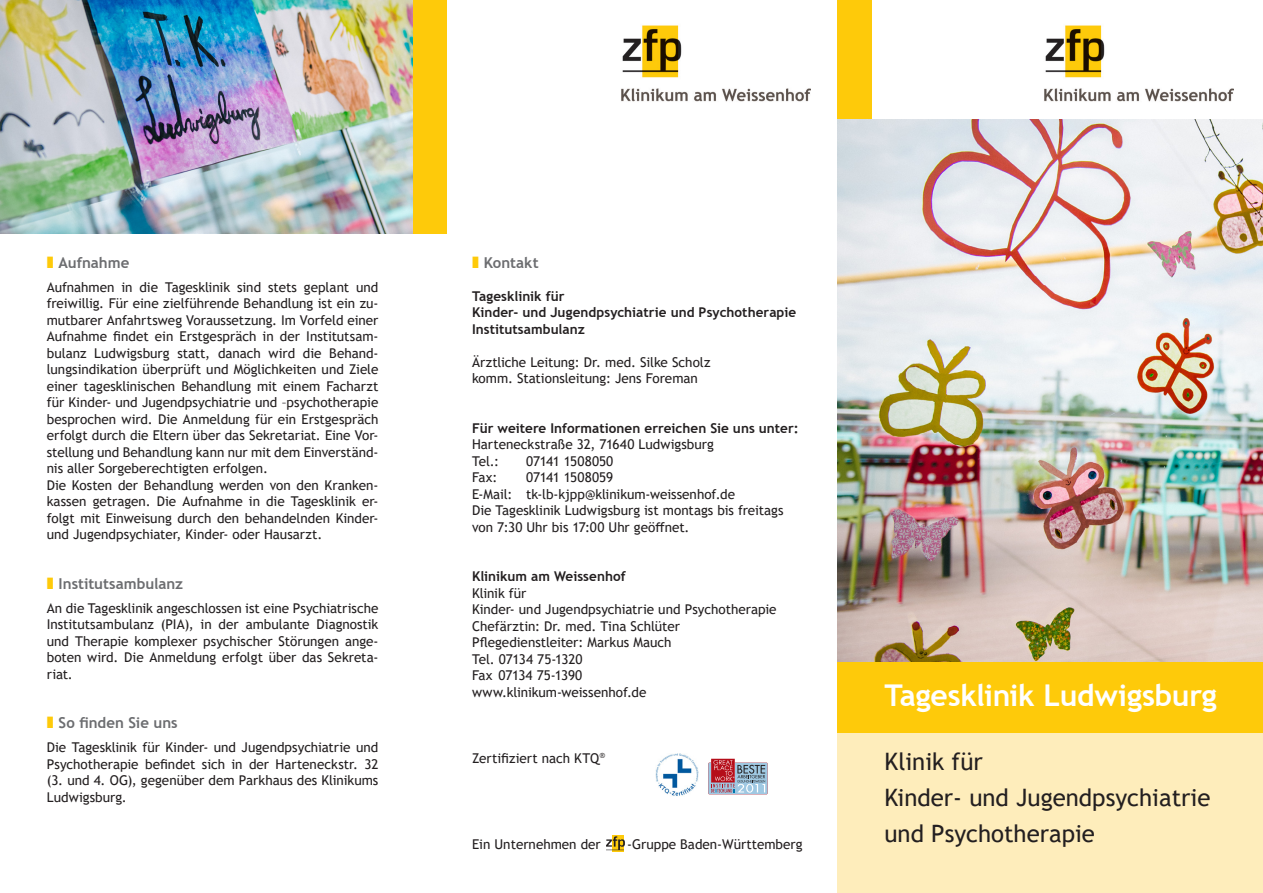
<style>
.page{position:relative;width:1263px;height:893px;background:#fff}
.page>*{position:absolute;margin:0;border:0;box-sizing:border-box;transform-origin:0 0}
._02-Head{font:700 30px "Trebuchet MS";letter-spacing:-.01em;color:#fff}
.t1{font:24px/36px "Trebuchet MS";color:#231f20}
.Body{font:700 15px "Trebuchet MS";color:#6c6d70}
.Body-2{font:13.5px/16.5px "Trebuchet MS";color:#231f20;text-align:justify}
.Body-3{font:700 13.5px "Trebuchet MS";letter-spacing:.005em;color:#231f20}
.Body_bold{font:700 13.5px "Trebuchet MS";color:#231f20}
</style>
<div class="page">
<div style="left:612px;top:835px;width:12px;height:17px;background:#d2a70e"></div>
<svg style="left:606px;top:836px;width:19px;height:14px"></svg>
<div style="left:412px;top:0;width:34px;height:234px;background:#feca0a"></div>
<img style="left:656px;top:754px;width:42px;height:42px">
<div style="left:711px;top:758px;width:23px;height:24px;background:#ecc1c4"></div>
<svg style="left:708px;top:759px;width:60px;height:35px"></svg>
<div style="left:838px;top:0;width:34px;height:119px;background:#feca0a"></div>
<img style="left:838px;top:119px;width:425px;height:543px">
<div style="left:838px;top:685px;width:425px;height:208px;background:#feedbb"></div>
<div style="left:838px;top:662px;width:425px;height:71px;background:#feca0a"></div>
<img style="left:0;top:0;width:412px;height:234px">
<img style="left:1044px;top:25px;width:189px;height:77px">
<img style="left:621px;top:25px;width:189px;height:77px">
<p class="Body" style="left:59px;top:253px;width:72px">Aufnahme</p>
<p class="Body-2" style="left:47px;top:279px;width:333px">Aufnahmen in die Tagesklinik sind stets geplant und freiwillig. Für eine zielführende Behandlung ist ein zu&shy;mutbarer Anfahrtsweg Voraussetzung. Im Vorfeld einer Aufnahme findet ein Erstgespräch in der Institutsam&shy;bulanz Ludwigsburg statt, danach wird die Behand&shy;lungsindikation überprüft und Möglichkeiten und Ziele einer tagesklinischen Behandlung mit einem Facharzt für Kinder- und Jugendpsychiatrie und –psychotherapie besprochen wird. Die Anmeldung für ein Erstgespräch erfolgt durch die Eltern über das Sekretariat. Eine Vor&shy;stellung und Behandlung kann nur mit dem Einverständ&shy;nis aller Sorgeberechtigten erfolgen.</p>
<p class="Body-2" style="left:47px;top:477px;width:333px">Die Kosten der Behandlung werden von den Kranken&shy;kassen getragen. Die Aufnahme in die Tagesklinik er&shy;folgt mit Einweisung durch den behandelnden Kinder&shy;und Jugendpsychiater, Kinder- oder Hausarzt.</p>
<p class="Body" style="left:59px;top:574px;width:126px">Institutsambulanz</p>
<p class="Body-2" style="left:47px;top:600px;width:333px">An die Tagesklinik angeschlossen ist eine Psychiatrische Institutsambulanz (PIA), in der ambulante Diagnostik und Therapie komplexer psychischer Störungen ange&shy;boten wird. Die Anmeldung erfolgt über das Sekreta&shy;riat.</p>
<p class="Body" style="left:59px;top:714px;width:121px">So finden Sie uns</p>
<p class="Body-2" style="left:47px;top:739px;width:333px">Die Tagesklinik für Kinder- und Jugendpsychiatrie und Psychotherapie befindet sich in der Harteneckstr. 32 (3. und 4. OG), gegenüber dem Parkhaus des Klinikums Ludwigsburg.</p>
<p class="Body" style="left:484px;top:253px;width:56px">Kontakt</p>
<p class="Body-3" style="left:472px;top:288px;width:94px">Tagesklinik für</p>
<p class="Body-3" style="left:472px;top:304px;width:326px">Kinder- und Jugendpsychiatrie und Psychotherapie</p>
<p class="Body_bold" style="left:472px;top:321px;width:114px">Institutsambulanz</p>
<p class="Body-2" style="left:472px;top:354px;width:240px">Ärztliche Leitung: Dr. med. Silke Scholz</p>
<p class="Body-2" style="left:472px;top:370px;width:227px">komm. Stationsleitung: Jens Foreman</p>
<p class="Body-3" style="left:472px;top:420px;width:328px">Für weitere Informationen erreichen Sie uns unter:</p>
<p class="Body-2" style="left:472px;top:436px;width:243px">Harteneckstraße 32, 71640 Ludwigsburg</p>
<p class="Body-2" style="left:472px;top:453px;width:29px">Tel.:</p>
<p class="Body-2" style="left:526px;top:453px;width:89px">07141 1508050</p>
<p class="Body-2" style="left:472px;top:469px;width:27px">Fax:</p>
<p class="Body-2" style="left:526px;top:469px;width:89px">07141 1508059</p>
<p class="Body-2" style="left:472px;top:486px;width:265px">E-Mail: tk-lb-kjpp@klinikum-weissenhof.de</p>
<p class="Body-2" style="left:472px;top:502px;width:313px">Die Tagesklinik Ludwigsburg ist montags bis freitags</p>
<p class="Body-2" style="left:472px;top:519px;width:219px">von 7:30 Uhr bis 17:00 Uhr geöffnet.</p>
<p class="Body_bold" style="left:472px;top:568px;width:155px">Klinikum am Weissenhof</p>
<p class="Body-2" style="left:472px;top:585px;width:56px">Klinik für</p>
<p class="Body-2" style="left:472px;top:601px;width:306px">Kinder- und Jugendpsychiatrie und Psychotherapie</p>
<p class="Body-2" style="left:472px;top:618px;width:209px">Chefärztin: Dr. med. Tina Schlüter</p>
<p class="Body-2" style="left:472px;top:634px;width:201px">Pflegedienstleiter: Markus Mauch</p>
<p class="Body-2" style="left:472px;top:651px;width:112px">Tel. 07134 75-1320</p>
<p class="Body-2" style="left:472px;top:667px;width:112px">Fax 07134 75-1390</p>
<p class="Body-2" style="left:472px;top:684px;width:176px">www.klinikum-weissenhof.de</p>
<p class="Body-2" style="left:472px;top:750px;width:134px">Zertifiziert nach KTQ<sup>®</sup></p>
<p class="Body-2" style="left:472px;top:836px;width:130px">Ein Unternehmen der</p>
<p class="Body-2" style="left:627px;top:836px;width:177px">-Gruppe Baden-Württemberg</p>
<p class="_02-Head" style="left:884px;top:676px;width:334px">Tagesklinik Ludwigsburg</p>
<p class="t1" style="left:884px;top:744px;width:100px">Klinik für</p>
<p class="t1" style="left:884px;top:780px;width:327px">Kinder- und Jugendpsychiatrie und Psychotherapie</p>
</div>
